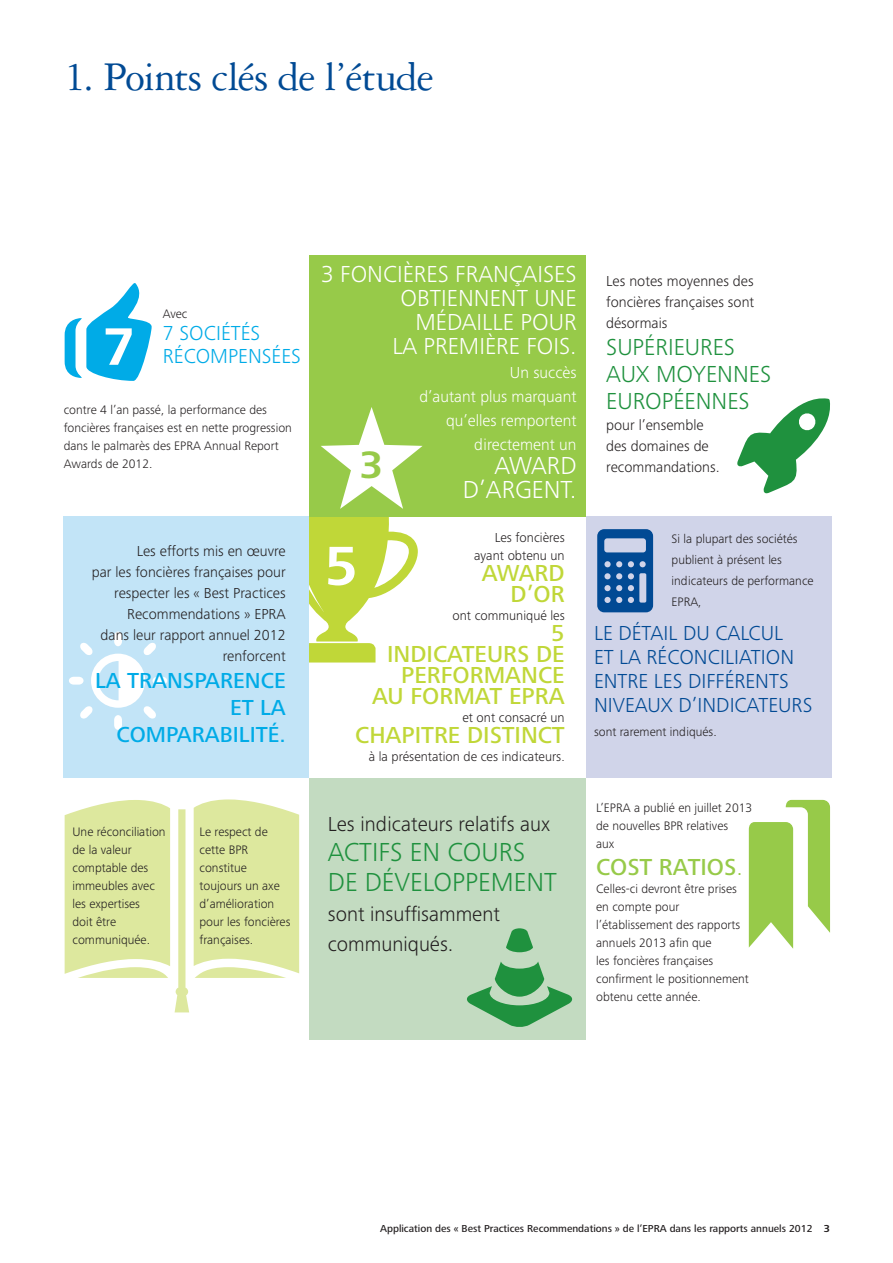
<style>
.page{position:relative;width:893px;height:1263px;background:#fff}
.page>*{position:absolute;margin:0;border:0;box-sizing:border-box;transform-origin:0 0}
.B_Subhead__Bold_Colo{font:700 57px "Frutiger Next Pro";color:#fff}
.B_Subhead__Bold_Colo-2{font:700 54.6px "Frutiger Next Pro";color:#fff}
.Head_styles_Cover_he{font:43.5px "Garamond 3 LT Std";letter-spacing:-.025em;color:#014a94}
.B_Subhead__Bold_Colo-3{font:700 39.6px "Frutiger Next Pro";color:#97ca49}
.Body_styles_Body_cop{font:300 27px/30px "Frutiger Next Pro";color:#1f913e}
.Body_styles_Body_cop-2{font:300 25.5px "Frutiger Next Pro";color:#fff}
.Body_styles_Body_cop-3{font:500 24px/21px "Frutiger Next Pro";color:#c0d738;text-align:center}
.Body_styles_Body_cop-4{font:300 24px/24px "Frutiger Next Pro";color:#fff;text-align:right}
.Body_styles_Body_cop-5{font:300 24px/27px "Frutiger Next Pro";color:#1f913e}
.Body_styles_Body_cop-6{font:500 24px "Frutiger Next Pro";color:#97ca49}
.Body_styles_Body_cop-7{font:500 22.5px/27px "Frutiger Next Pro";color:#00abe7;text-align:right}
.Body_styles_Body_cop-8{font:300 21px/24px "Frutiger Next Pro";color:#014a94}
.Body_styles_Body_cop-9{font:300 21px/30px "Frutiger Next Pro";color:#231f20}
.Body_styles_Body_cop-10{font:300 21px "Frutiger Next Pro";color:#00abe7}
.Body_styles_Body_cop-11{font:300 16.5px/24px "Frutiger Next Pro";color:#fff;text-align:right}
.Body_styles_Body_cop-12{font:300 15px/21px "Frutiger Next Pro";color:#231f20;text-align:justify}
.Body_styles_Body_cop-13{font:300 13.5px "Frutiger Next Pro";color:#231f20}
.Body_styles_Body_cop-14{font:300 12.75px/18px "Frutiger Next Pro";color:#231f20}
.Caption_styles_Capti{font:500 10.5px "Frutiger Next Pro";color:#231f20}
.s1{font-size:12.75px}
.s2{font-weight:300}
.s3{font-weight:700}
</style>
<div class="page">
<svg style="left:309px;top:517px;width:109px;height:145px"></svg>
<div style="left:63px;top:516px;width:246px;height:262px;background:#c2e4f7"></div>
<div style="left:309px;top:779px;width:277px;height:261px;background:#c3dbc1"></div>
<div style="left:586px;top:516px;width:245px;height:262px;background:#d0d4e9"></div>
<div style="left:309px;top:255px;width:276px;height:262px;background:#97ca49"></div>
<svg style="left:737px;top:398px;width:93px;height:96px"></svg>
<svg style="left:65px;top:283px;width:87px;height:98px"></svg>
<svg style="left:69px;top:631px;width:98px;height:99px"></svg>
<svg style="left:467px;top:928px;width:106px;height:99px"></svg>
<svg style="left:749px;top:800px;width:81px;height:149px"></svg>
<svg style="left:65px;top:799px;width:234px;height:213px;fill:#dde89e"></svg>
<svg style="left:597px;top:529px;width:56px;height:83px"></svg>
<svg style="left:321px;top:407px;width:102px;height:102px"></svg>
<p class="Head_styles_Cover_he" style="left:65px;top:54px;width:370px">1. Points clés de l’étude</p>
<p class="B_Subhead__Bold_Colo-2" style="left:103px;top:315px;width:34px">7</p>
<p class="Body_styles_Body_cop-14" style="left:163px;top:304px;width:26px">Avec</p>
<p class="Body_styles_Body_cop-10" style="left:163px;top:321px;width:99px">7 SOCIÉTÉS</p>
<p class="Body_styles_Body_cop-10" style="left:163px;top:343px;width:140px">RÉCOMPENSÉES</p>
<p class="Body_styles_Body_cop-14" style="left:64px;top:401px;width:230px">contre 4 l’an passé, la performance des foncières françaises est en nette progression dans le palmarès des EPRA Annual Report Awards de 2012.</p>
<p class="Body_styles_Body_cop-12" style="left:137px;top:540px;width:151px">Les efforts mis en œuvre</p>
<p class="Body_styles_Body_cop-12" style="left:92px;top:561px;width:195px;text-align:right">par les foncières françaises pour respecter les « Best Practices<br>Recommendations » EPRA<br>dans leur rapport annuel 2012 renforcent</p>
<p class="Body_styles_Body_cop-7" style="left:95px;top:667px;width:192px">LA TRANSPARENCE</p>
<p class="Body_styles_Body_cop-7" style="left:117px;top:694px;width:171px">ET LA<br>COMPARABILITÉ.</p>
<p class="Body_styles_Body_cop-14" style="left:72px;top:822px;width:95px">Une réconciliation de la valeur comptable des immeubles avec les expertises<br>doit être communiquée.</p>
<p class="Body_styles_Body_cop-14" style="left:200px;top:822px;width:92px">Le respect de cette BPR constitue toujours un axe d’amélioration pour les foncières françaises.</p>
<p class="Body_styles_Body_cop-4" style="left:321px;top:262px;width:257px">3 FONCIÈRES FRANÇAISES<br>OBTIENNENT UNE<br>MÉDAILLE POUR<br>LA PREMIÈRE FOIS.</p>
<p class="Body_styles_Body_cop-11" style="left:419px;top:361px;width:159px">Un succès<br>d’autant plus marquant qu’elles remportent directement un</p>
<p class="Body_styles_Body_cop-2" style="left:494px;top:451px;width:84px">AWARD</p>
<p class="Body_styles_Body_cop-2" style="left:463px;top:475px;width:115px">D’ARGENT.</p>
<p class="B_Subhead__Bold_Colo-3" style="left:360px;top:442px;width:25px">3</p>
<p class="Body_styles_Body_cop-13" style="left:495px;top:529px;width:72px">Les foncières</p>
<p class="Body_styles_Body_cop-13" style="left:474px;top:547px;width:92px">ayant obtenu un</p>
<p class="Body_styles_Body_cop-3" style="left:482px;top:562px;width:84px">AWARD</p>
<p class="Body_styles_Body_cop-3" style="left:511px;top:583px;width:56px">D’OR</p>
<p class="Body_styles_Body_cop-13" style="left:452px;top:607px;width:114px">ont communiqué les</p>
<p class="Body_styles_Body_cop-3" style="left:551px;top:622px;width:15px">5</p>
<p class="Body_styles_Body_cop-3" style="left:387px;top:643px;width:179px">INDICATEURS DE<br>PERFORMANCE</p>
<p class="Body_styles_Body_cop-3" style="left:372px;top:685px;width:194px">AU FORMAT EPRA</p>
<p class="Body_styles_Body_cop-13" style="left:462px;top:709px;width:104px">et ont consacré un</p>
<p class="Body_styles_Body_cop-3" style="left:355px;top:724px;width:211px">CHAPITRE DISTINCT</p>
<p class="Body_styles_Body_cop-13" style="left:369px;top:748px;width:197px">à la présentation de ces indicateurs<span class="s1">.</span></p>
<p class="B_Subhead__Bold_Colo" style="left:325px;top:533px;width:35px">5</p>
<p class="Body_styles_Body_cop-9" style="left:328px;top:809px;width:224px">Les indicateurs relatifs aux</p>
<p class="Body_styles_Body_cop" style="left:328px;top:837px;width:230px">ACTIFS EN COURS<br>DE DÉVELOPPEMENT</p>
<p class="Body_styles_Body_cop-9" style="left:328px;top:899px;width:174px">sont insuffisamment communiqués.</p>
<p class="Body_styles_Body_cop-12" style="left:606px;top:271px;width:150px">Les notes moyennes des foncières françaises sont désormais</p>
<p class="Body_styles_Body_cop-5" style="left:606px;top:334px;width:167px">SUPÉRIEURES<br>AUX MOYENNES<br>EUROPÉENNES</p>
<p class="Body_styles_Body_cop-12" style="left:606px;top:415px;width:115px;text-align:left">pour l’ensemble des domaines de recommandations.</p>
<p class="Body_styles_Body_cop-14" style="left:672px;top:528px;width:143px;line-height:21px">Si la plupart des sociétés publient à présent les indicateurs de performance<br>EPRA,</p>
<p class="Body_styles_Body_cop-8" style="left:594px;top:621px;width:220px">LE DÉTAIL DU CALCUL<br>ET LA RÉCONCILIATION<br>ENTRE LES DIFFÉRENTS<br>NIVEAUX D’INDICATEURS</p>
<p class="Body_styles_Body_cop-14" style="left:594px;top:723px;width:124px">sont rarement indiqués.</p>
<p class="Body_styles_Body_cop-14" style="left:596px;top:799px;width:158px">L’EPRA a publié en juillet 2013</p>
<p class="Body_styles_Body_cop-14" style="left:596px;top:817px;width:134px">de nouvelles BPR relatives</p>
<p class="Body_styles_Body_cop-14" style="left:596px;top:835px;width:20px">aux</p>
<p class="Body_styles_Body_cop-6" style="left:596px;top:853px;width:148px">COST RATIOS<span class="s2">.</span></p>
<p class="Body_styles_Body_cop-14" style="left:596px;top:880px;width:142px">Celles-ci devront être prises</p>
<p class="Body_styles_Body_cop-14" style="left:596px;top:898px;width:85px">en compte pour</p>
<p class="Body_styles_Body_cop-14" style="left:596px;top:916px;width:146px">l’établissement des rapports</p>
<p class="Body_styles_Body_cop-14" style="left:596px;top:934px;width:117px">annuels 2013 afin que</p>
<p class="Body_styles_Body_cop-14" style="left:596px;top:952px;width:119px">les foncières françaises</p>
<p class="Body_styles_Body_cop-14" style="left:596px;top:970px;width:154px">confirment le positionnement</p>
<p class="Body_styles_Body_cop-14" style="left:596px;top:988px;width:106px">obtenu cette année.</p>
<p class="Caption_styles_Capti" style="left:380px;top:1222px;width:451px">Application des « Best Practices Recommendations » de l’EPRA dans les rapports annuels 2012 <span class="s3">3</span></p>
</div>
